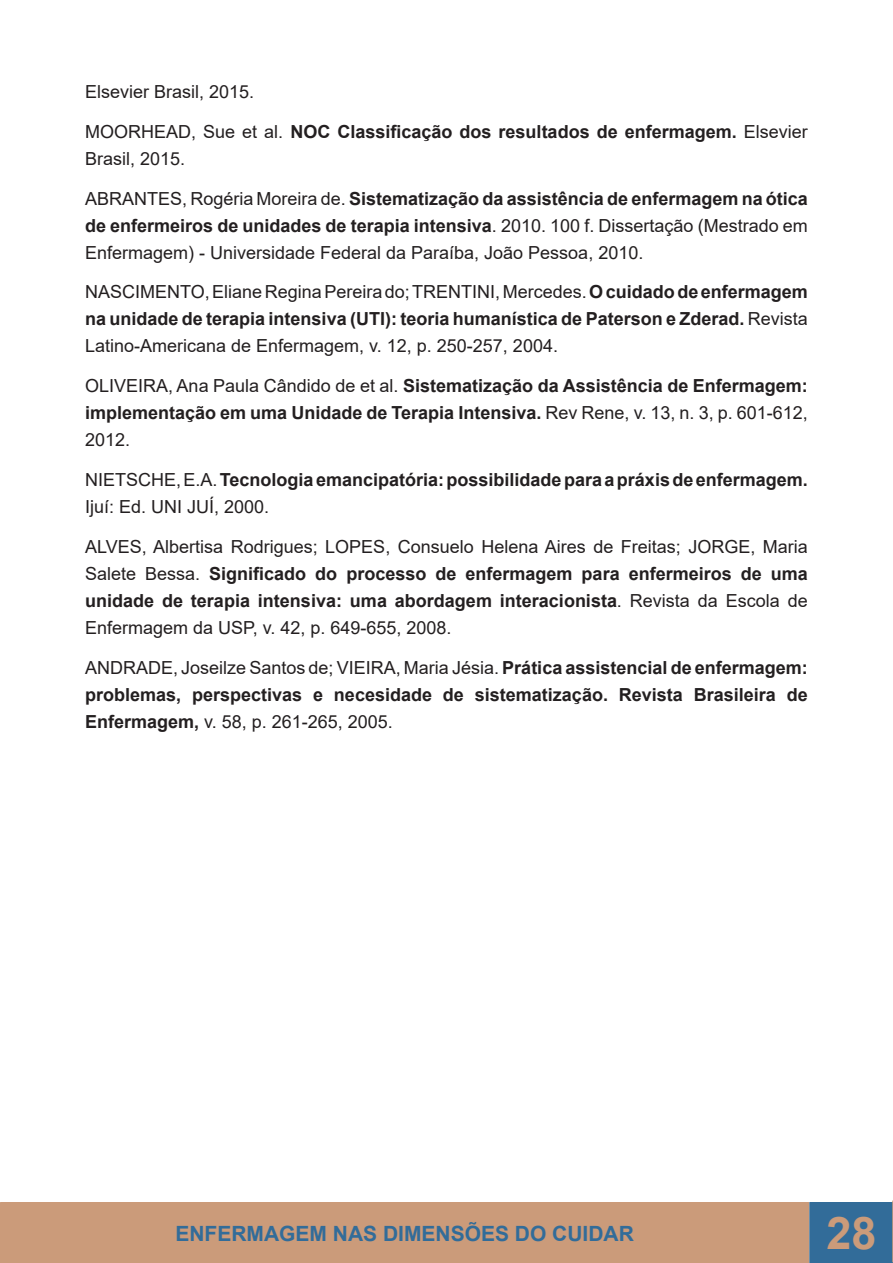
<style>
.page{position:relative;width:893px;height:1263px;background:#fff}
.page>*{position:absolute;margin:0;border:0;box-sizing:border-box;transform-origin:0 0}
.t1{font:700 45px "Arial";color:#cb9b7a}
.t2{font:700 21px "Arial";color:#326c99}
.t3{font:18px/27px "Arial";color:#231f20;text-align:justify}
.t4{font:700 18px/27px "Arial";color:#231f20}
.s1{font-weight:400}
.s2{font-weight:700}
</style>
<div class="page">
<div style="left:1px;top:1203px;width:807px;height:60px;background:#cb9b7a"></div>
<div style="left:0;top:1202px;width:809px;height:61px;border:2px solid #cb9b7a"></div>
<div style="left:810px;top:1203px;width:83px;height:60px;background:#326c99"></div>
<div style="left:809px;top:1202px;width:84px;height:61px;border:2px solid #326c99"></div>
<svg style="left:892px;top:1200px;width:1px;height:62px"></svg>
<p class="t3" style="left:85px;top:78px;width:171px">Elsevier Brasil, 2015.</p>
<p class="t4" style="left:85px;top:118px;width:724px"><span class="s1">MOORHEAD, Sue et al.</span> NOC Classificação dos resultados de enfermagem. <span class="s1">Elsevier<br>Brasil, 2015.</span></p>
<p class="t3" style="left:85px;top:185px;width:724px">ABRANTES, Rogéria Moreira de. <span class="s2">Sistematização da assistência de enfermagem na ótica de enfermeiros de unidades de terapia intensiva</span>. 2010. 100 f. Dissertação (Mestrado em Enfermagem) - Universidade Federal da Paraíba, João Pessoa, 2010.</p>
<p class="t3" style="left:85px;top:278px;width:724px">NASCIMENTO, Eliane Regina Pereira do; TRENTINI, Mercedes. <span class="s2">O cuidado de enfermagem na unidade de terapia intensiva (UTI): teoria humanística de Paterson e Zderad.</span> Revista Latino-Americana de Enfermagem, v. 12, p. 250-257, 2004.</p>
<p class="t4" style="left:85px;top:373px;width:724px;text-align:justify"><span class="s1">OLIVEIRA, Ana Paula Cândido de et al.</span> Sistematização da Assistência de Enfermagem: implementação em uma Unidade de Terapia Intensiva. <span class="s1">Rev Rene, v. 13, n. 3, p. 601-612, 2012.</span></p>
<p class="t4" style="left:85px;top:466px;width:724px"><span class="s1">NIETSCHE, E.A.</span> Tecnologia emancipatória: possibilidade para a práxis de enfermagem.<br><span class="s1">Ijuí: Ed. UNI JUÍ, 2000.</span></p>
<p class="t3" style="left:85px;top:533px;width:724px">ALVES, Albertisa Rodrigues; LOPES, Consuelo Helena Aires de Freitas; JORGE, Maria Salete Bessa. <span class="s2">Significado do processo de enfermagem para enfermeiros de uma unidade de terapia intensiva: uma abordagem interacionista</span>. Revista da Escola de Enfermagem da USP, v. 42, p. 649-655, 2008.</p>
<p class="t4" style="left:85px;top:654px;width:724px;text-align:justify"><span class="s1">ANDRADE, Joseilze Santos de; VIEIRA, Maria Jésia.</span> Prática assistencial de enfermagem: problemas, perspectivas e necesidade de sistematização. Revista Brasileira de Enfermagem, <span class="s1">v. 58, p. 261-265, 2005.</span></p>
<p class="t2" style="left:175px;top:1218px;width:460px">ENFERMAGEM NAS DIMENSÕES DO CUIDAR</p>
<h1 class="t1" style="left:826px;top:1202px;width:52px">28</h1>
</div>
